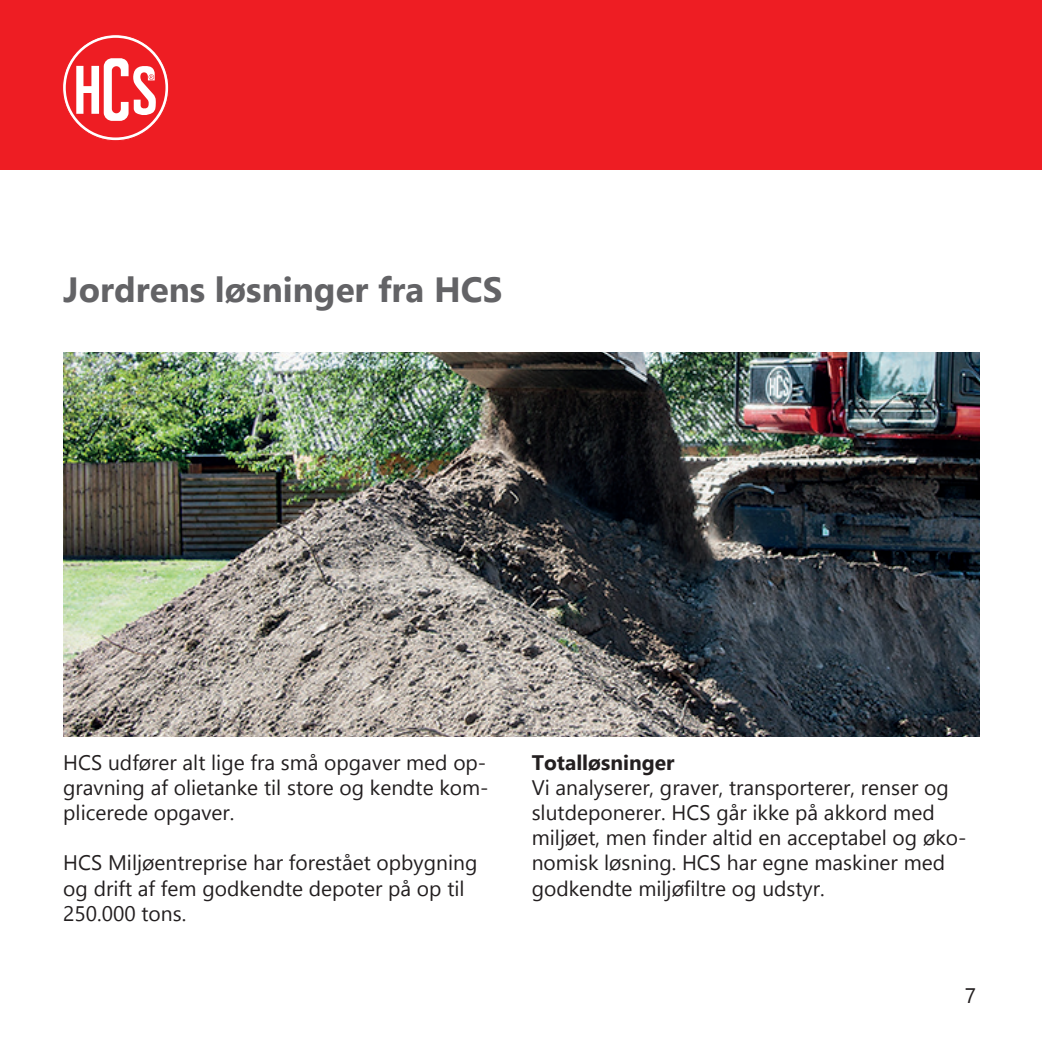
<style>
.page{position:relative;width:1042px;height:1042px;background:#fff}
.page>*{position:absolute;margin:0;border:0;box-sizing:border-box;transform-origin:0 0}
.t1{font:700 35px "Gadugi";color:#636366}
.t2{font:21px/25.2px "Gadugi";color:#231f20}
.t3{font:700 21px "Gadugi";color:#231f20}
</style>
<div class="page">
<div style="left:0;top:0;width:1042px;height:170px;background:#ee1d23"></div>
<svg style="left:63px;top:35px;width:106px;height:106px"></svg>
<img style="left:63px;top:352px;width:916px;height:384px">
<h1 class="t1" style="left:63px;top:269px;width:440px">Jordrens løsninger fra HCS</h1>
<p class="t2" style="left:63px;top:749px;width:427px;text-align:justify">HCS udfører alt lige fra små opgaver med op&shy;gravning af olietanke til store og kendte kom&shy;plicerede opgaver.</p>
<p class="t2" style="left:63px;top:850px;width:416px">HCS Miljøentreprise har forestået opbygning og drift af fem godkendte depoter på op til<br>250.000 tons.</p>
<p class="t3" style="left:532px;top:749px;width:144px">Totalløsninger</p>
<p class="t2" style="left:532px;top:774px;width:436px">Vi analyserer, graver, transporterer, renser og slutdeponerer. HCS går ikke på akkord med miljøet, men finder altid en acceptabel og øko&shy;nomisk løsning. HCS har egne maskiner med godkendte miljøfiltre og udstyr.</p>
<p class="t2" style="left:965px;top:982px;width:13px">7</p>
</div>
